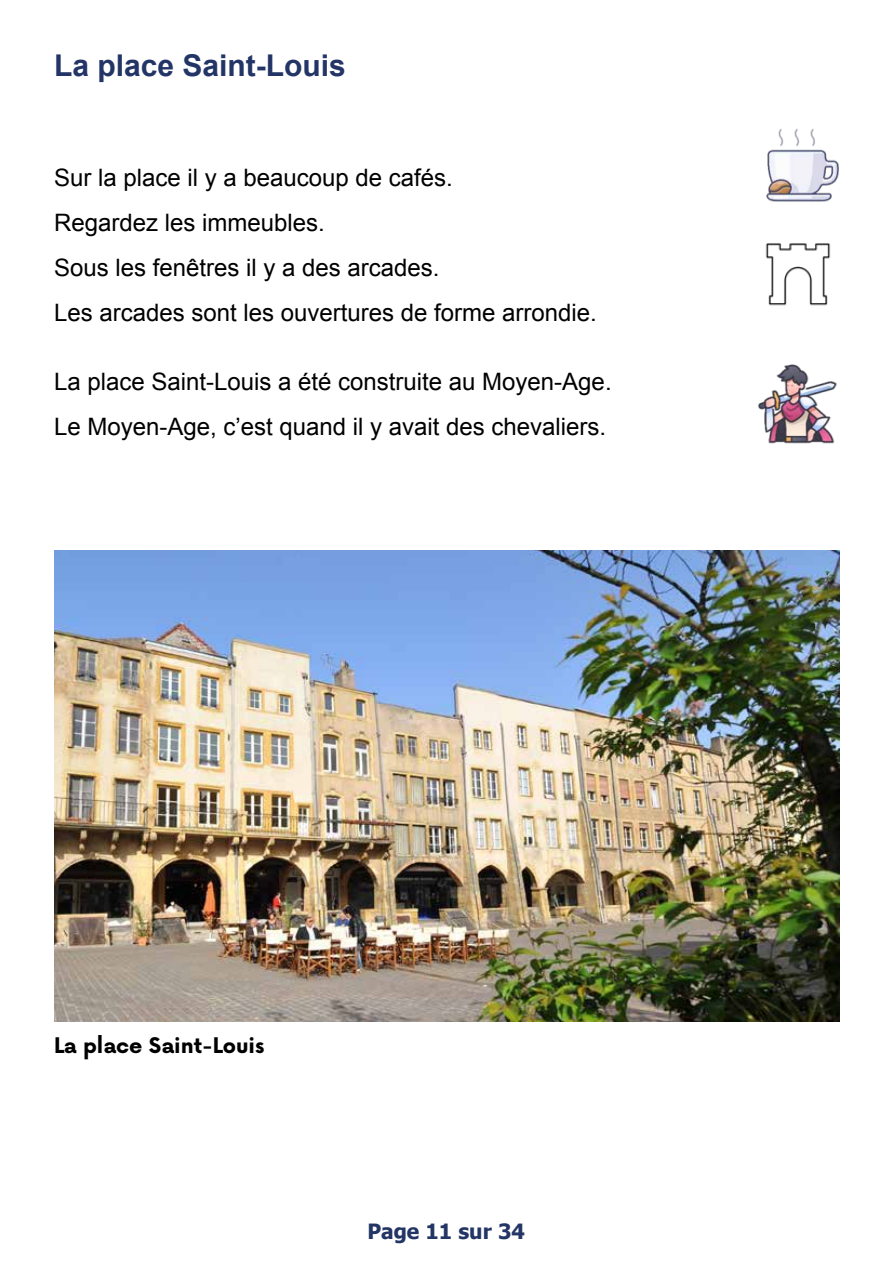
<style>
.page{position:relative;width:893px;height:1263px;background:#fff}
.page>*{position:absolute;margin:0;border:0;box-sizing:border-box;transform-origin:0 0}
.t1{font:700 30px "Arial";color:#233567}
.t2{font:24px/45px "Arial";color:#000}
.t3{font:700 21px "Now Alt";color:#000}
.t4{font:700 21px "Tahoma";color:#233565}
</style>
<div class="page">
<img style="left:54px;top:550px;width:785px;height:472px">
<img style="left:765px;top:243px;width:66px;height:63px">
<img style="left:766px;top:129px;width:73px;height:73px">
<img style="left:758px;top:364px;width:79px;height:79px">
<p class="t1" style="left:54px;top:45px;width:293px">La place Saint-Louis</p>
<p class="t2" style="left:54px;top:155px;width:544px">Sur la place il y a beaucoup de cafés.<br>Regardez les immeubles.<br>Sous les fenêtres il y a des arcades.<br>Les arcades sont les ouvertures de forme arrondie.</p>
<p class="t2" style="left:54px;top:359px;width:559px">La place Saint-Louis a été construite au Moyen-Age.<br>Le Moyen-Age, c’est quand il y avait des chevaliers.</p>
<p class="t3" style="left:54px;top:1030px;width:212px">La place Saint-Louis</p>
<p class="t4" style="left:367px;top:1216px;width:159px">Page 11 sur 34</p>
</div>
